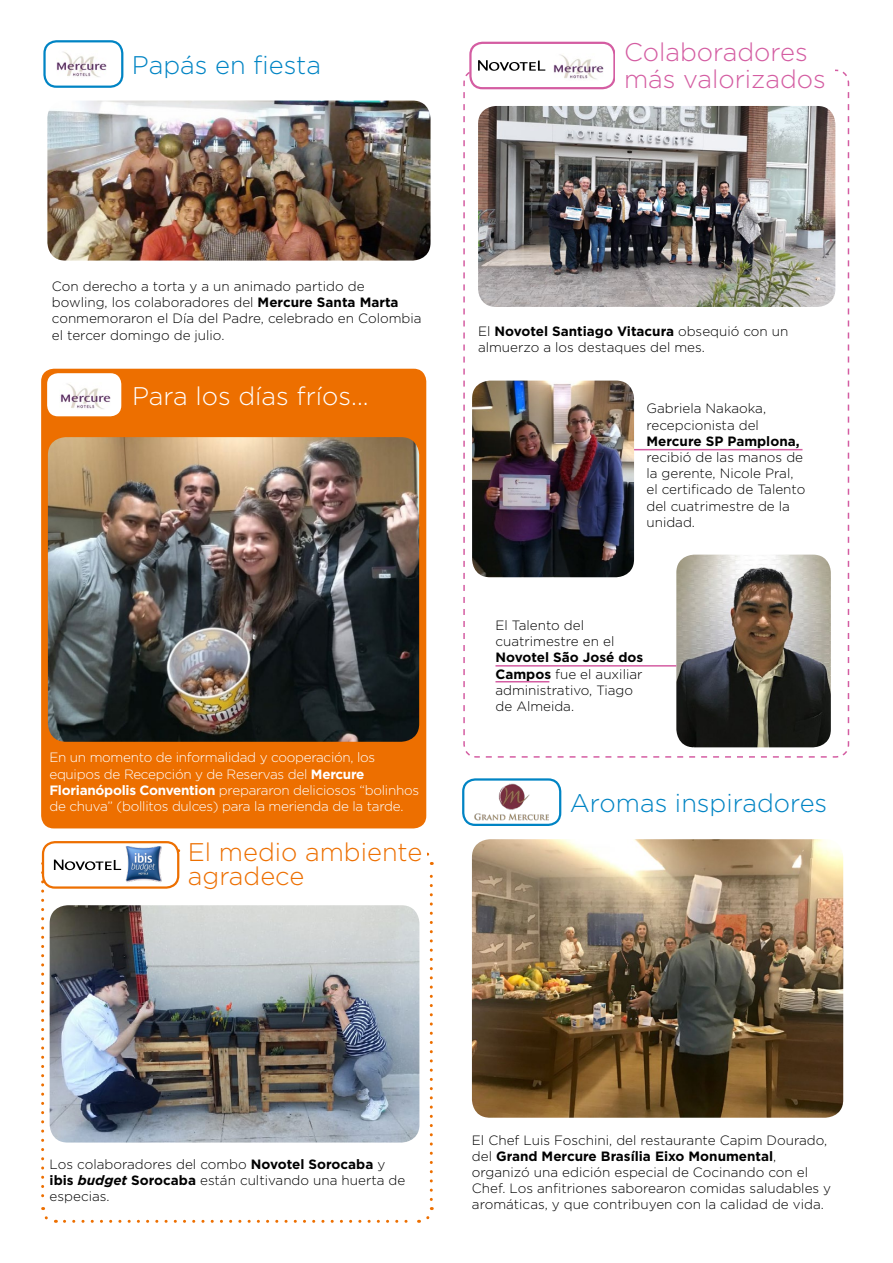
<style>
.page{position:relative;width:893px;height:1263px;background:#fff}
.page>*{position:absolute;margin:0;border:0;box-sizing:border-box;transform-origin:0 0}
.t1{font:300 25.5px "Gotham";color:#0084c4}
.t2{font:300 25.5px/27px "Gotham";color:#d45da2}
.t3{font:300 25.5px/24px "Gotham";color:#ed6f00}
.t4{font:300 25.5px "Gotham";color:#fff}
.t5{font:300 13.5px/16.2px "Gotham";color:#000}
.t6{font:300 13.5px/16.2px "Gotham";letter-spacing:-.02em;color:#fff}
.t7{font:700 13.5px "Gotham";color:#000}
.s1{font-weight:700}
.s2{font-weight:700;font-style:italic}
</style>
<div class="page">
<div style="left:41px;top:369px;width:385px;height:459px;background:#ed6f00;border-radius:13px"></div>
<div style="left:46px;top:372px;width:76px;height:45px;background:#fff;border-radius:12px"></div>
<div style="left:45px;top:371px;width:79px;height:48px;border:2px solid #ed6f00;border-radius:12px"></div>
<img style="left:60px;top:383px;width:51px;height:26px">
<img style="left:48px;top:437px;width:371px;height:305px">
<div style="left:462px;top:778px;width:99px;height:48px;border:2px solid #0084c4;border-radius:12px"></div>
<img style="left:474px;top:783px;width:74px;height:38px">
<img style="left:472px;top:839px;width:371px;height:279px">
<div style="left:42px;top:841px;width:137px;height:48px;border:2px solid #ed6f00;border-radius:12px"></div>
<img style="left:41px;top:848px;width:393px;height:375px">
<img style="left:125px;top:846px;width:40px;height:37px">
<div style="left:43px;top:40px;width:80px;height:48px;border:2px solid #0084c4;border-radius:12px"></div>
<img style="left:56px;top:51px;width:51px;height:26px">
<img style="left:47px;top:101px;width:384px;height:160px">
<svg style="left:463px;top:69px;width:387px;height:689px"></svg>
<div style="left:470px;top:43px;width:144px;height:45px;background:#fff;border-radius:12px"></div>
<div style="left:469px;top:42px;width:147px;height:47px;border:2px solid #d45da2;border-radius:12px"></div>
<div style="left:616px;top:40px;width:219px;height:56px;background:#fff"></div>
<svg style="left:478px;top:60px;width:138px;height:11px"></svg>
<img style="left:478px;top:106px;width:357px;height:201px">
<img style="left:472px;top:381px;width:162px;height:196px">
<img style="left:676px;top:555px;width:155px;height:192px">
<hr style="left:634px;top:449px;width:168px;height:1px;background:#d45da2">
<hr style="left:495px;top:665px;width:181px;height:2px;background:#d45da2">
<hr style="left:495px;top:681px;width:54px;height:1px;background:#d45da2">
<img style="left:553px;top:54px;width:51px;height:25px">
<h1 class="t1" style="left:132px;top:49px;width:191px">Papás en fiesta</h1>
<h1 class="t2" style="left:624px;top:38px;width:203px">Colaboradores más valorizados</h1>
<p class="t5" style="left:52px;top:278px;width:371px">Con derecho a torta y a un animado partido de bowling, los colaboradores del <span class="s1">Mercure Santa Marta </span>conmemoraron el Día del Padre, celebrado en Colombia el tercer domingo de julio.</p>
<h1 class="t4" style="left:132px;top:380px;width:238px">Para los días fríos...</h1>
<p class="t6" style="left:49px;top:749px;width:371px">En un momento de informalidad y cooperación, los equipos de Recepción y de Reservas del <span class="s1">Mercure Florianópolis Convention</span> prepararon deliciosos “bolinhos de chuva” (bollitos dulces) para la merienda de la tarde.</p>
<h1 class="t3" style="left:188px;top:840px;width:236px">El medio ambiente agradece</h1>
<p class="t5" style="left:478px;top:322px;width:312px">El <span class="s1">Novotel Santiago Vitacura</span> obsequió con un almuerzo a los destaques del mes.</p>
<p class="t5" style="left:646px;top:400px;width:121px">Gabriela Nakaoka, recepcionista del</p>
<p class="t7" style="left:646px;top:432px;width:155px">Mercure SP Pamplona,</p>
<p class="t5" style="left:646px;top:449px;width:160px">recibió de las manos de la gerente, Nicole Pral, el certificado de Talento del cuatrimestre de la unidad.</p>
<p class="t5" style="left:495px;top:617px;width:120px">El Talento del cuatrimestre en el</p>
<p class="t5" style="left:495px;top:649px;width:149px"><span class="s1">Novotel São José dos<br>Campos</span> fue el auxiliar administrativo, Tiago de Almeida.</p>
<h1 class="t1" style="left:570px;top:787px;width:259px">Aromas inspiradores</h1>
<p class="t5" style="left:50px;top:1156px;width:357px">Los colaboradores del combo <span class="s1">Novotel Sorocaba</span> y <span class="s1">ibis</span> <span class="s2">budget</span> <span class="s1">Sorocaba</span> están cultivando una huerta de especias.</p>
<p class="t5" style="left:472px;top:1131px;width:361px">El Chef Luis Foschini, del restaurante Capim Dourado, del <span class="s1">Grand Mercure Brasília Eixo Monumental</span>, organizó una edición especial de Cocinando con el Chef. Los anfitriones saborearon comidas saludables y aromáticas, y que contribuyen con la calidad de vida.</p>
</div>
